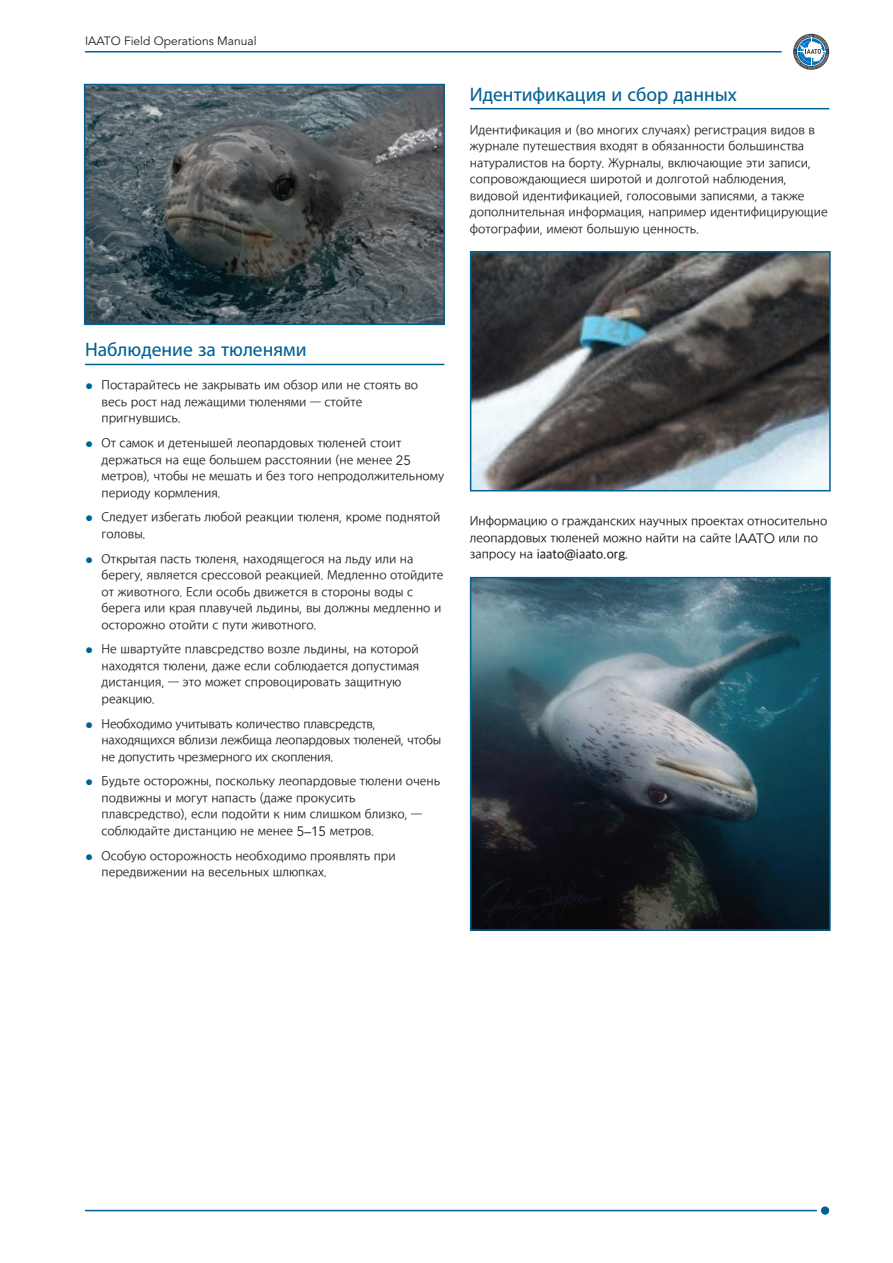
<style>
.page{position:relative;width:893px;height:1263px;background:#fff}
.page>*{position:absolute;margin:0;border:0;box-sizing:border-box;transform-origin:0 0}
.t1{font:500 19.5px "Apple SD Gothic Neo";color:#016194}
.t2{font:300 13.5px/16.5px "Apple SD Gothic Neo";color:#231f20}
.t3{font:300 13.5px/16.5px "Apple SD Gothic Neo";color:#171419}
.t4{font:12px "Avenir LT Std";color:#231f20}
.s1{font-family:"Arial";font-weight:400;color:#016194}
.s2{font-family:"Avenir LT Std";font-weight:400}
.s3{font-weight:500;color:#231f20}
</style>
<div class="page">
<hr style="left:85px;top:51px;width:697px;height:2px;background:#016194">
<svg style="left:793px;top:34px;width:36px;height:36px"></svg>
<svg style="left:794px;top:35px;width:34px;height:34px"></svg>
<hr style="left:85px;top:1210px;width:732px;height:1px;background:#016194">
<div style="left:821px;top:1206px;width:8px;height:9px;background:#016194;border-radius:50%"></div>
<hr style="left:85px;top:364px;width:359px;height:1px;background:#016194">
<hr style="left:470px;top:108px;width:359px;height:1px;background:#016194">
<img style="left:87px;top:87px;width:355px;height:235px">
<div style="left:84px;top:84px;width:361px;height:241px;border:2px solid #016194"></div>
<img style="left:473px;top:254px;width:355px;height:234px">
<div style="left:470px;top:251px;width:361px;height:240px;border:2px solid #016194"></div>
<img style="left:473px;top:580px;width:355px;height:348px">
<div style="left:470px;top:577px;width:361px;height:354px;border:2px solid #016194"></div>
<p class="t4" style="left:85px;top:34px;width:173px">IAATO Field Operations Manual</p>
<h1 class="t1" style="left:470px;top:84px;width:269px">Идентификация и сбор данных</h1>
<p class="t2" style="left:470px;top:122px;width:359px">Идентификация и (во многих случаях) регистрация видов в журнале путешествия входят в обязанности большинства натуралистов на борту. Журналы, включающие эти записи, сопровождающиеся широтой и долготой наблюдения, видовой идентификацией, голосовыми записями, а также дополнительная информация, например идентифицирующие фотографии, имеют большую ценность.</p>
<h1 class="t1" style="left:85px;top:340px;width:223px">Наблюдение за тюленями</h1>
<p class="t2" style="left:102px;top:378px;width:318px;text-indent:-16px"><span class="s1">●</span> Постарайтесь не закрывать им обзор или не стоять во весь рост над лежащими тюленями — стойте пригнувшись.</p>
<p class="t2" style="left:102px;top:436px;width:344px;text-indent:-16px"><span class="s1">●</span> От самок и детенышей леопардовых тюленей стоит держаться на еще большем расстоянии (не менее <span class="s2">25 </span>метров), чтобы не мешать и без того непродолжительному периоду кормления.</p>
<p class="t2" style="left:102px;top:510px;width:340px;text-indent:-16px"><span class="s1">●</span> Следует избегать любой реакции тюленя, кроме поднятой головы.</p>
<p class="t2" style="left:102px;top:551px;width:344px;text-indent:-16px"><span class="s1">●</span> Открытая пасть тюленя, находящегося на льду или на берегу, является срессовой реакцией. Медленно отойдите от животного. Если особь движется в стороны воды с берега или края плавучей льдины, вы должны медленно и осторожно отойти с пути животного.</p>
<p class="t2" style="left:102px;top:642px;width:319px;text-indent:-16px"><span class="s1">●</span> Не швартуйте плавсредство возле льдины, на которой находятся тюлени, даже если соблюдается допустимая дистанция, — это может спровоцировать защитную реакцию.</p>
<p class="t2" style="left:102px;top:716px;width:341px;text-indent:-16px"><span class="s1">●</span> Необходимо учитывать количество плавсредств, находящихся вблизи лежбища леопардовых тюленей, чтобы не допустить чрезмерного их скопления.</p>
<p class="t2" style="left:102px;top:774px;width:340px;text-indent:-16px"><span class="s1">●</span> Будьте осторожны, поскольку леопардовые тюлени очень подвижны и могут напасть (даже прокусить плавсредство), если подойти к ним слишком близко, — соблюдайте дистанцию не менее <span class="s2">5–15</span> метров.</p>
<p class="t2" style="left:102px;top:848px;width:296px;text-indent:-16px"><span class="s1">●</span> Особую осторожность необходимо проявлять при передвижении на весельных шлюпках.</p>
<p class="t3" style="left:470px;top:514px;width:359px">Информацию о гражданских научных проектах относительно леопардовых тюленей можно найти на сайте <span class="s2">IAATO</span> или по запросу на <span class="s3">iaato@iaato.org.</span></p>
</div>
